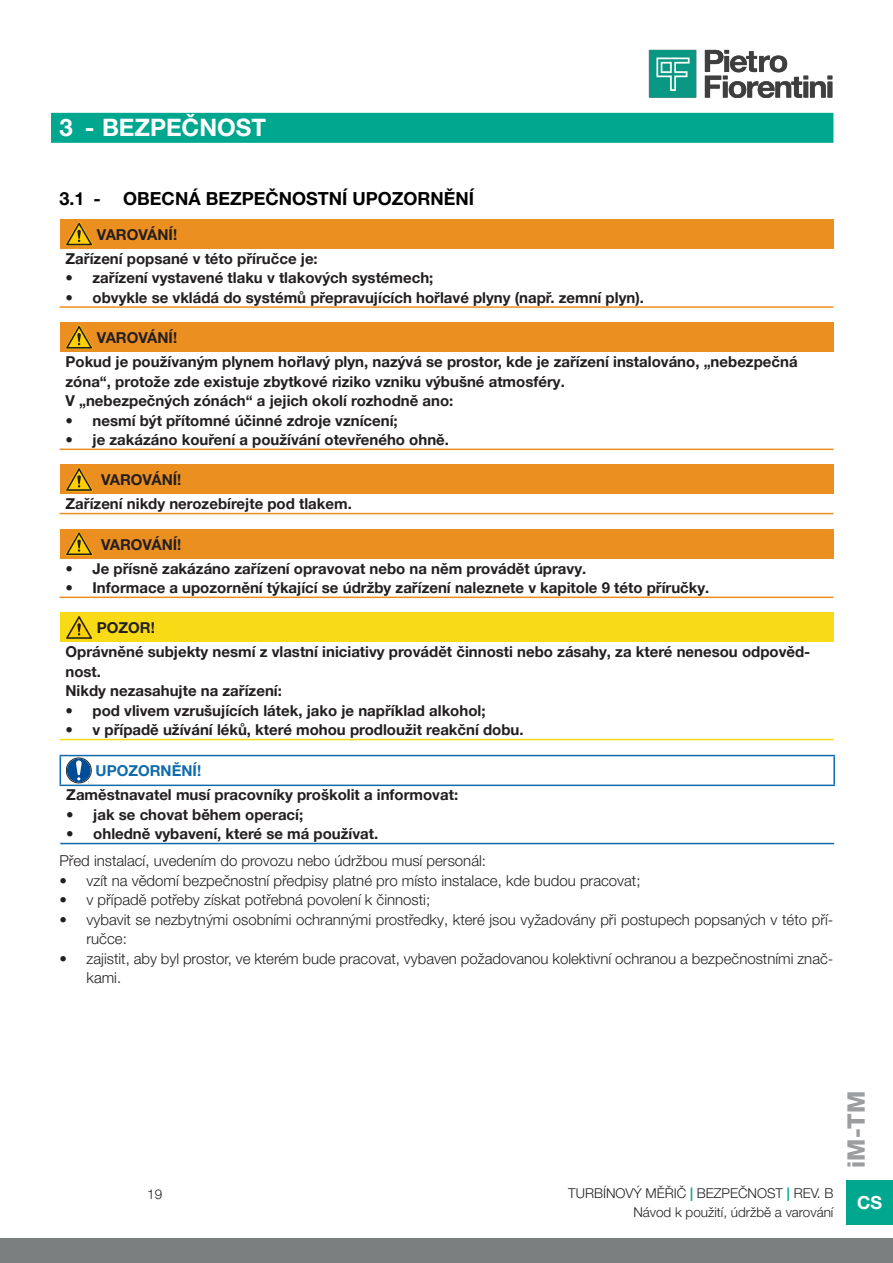
<style>
.page{position:relative;width:893px;height:1263px;background:#fff}
.page>*{position:absolute;margin:0;border:0;box-sizing:border-box;transform-origin:0 0}
.t1{font:700 24px "Helvetica Neue LT Pro";color:#fff}
.t2{font:800 24px "Helvetica Neue LT Pro";color:#9b9d9e}
.t3{font:700 18px "Helvetica Neue LT Pro";color:#000}
.t4{font:700 18px "Helvetica Neue LT Pro";color:#fff}
.Helvetica_Neue_LT_Pro_75_Bold_10_Sx_Nero{font:700 15px/19.5px "Helvetica Neue LT Pro";color:#231f20}
.Corpo_Testo_Helvetica_Neue_LT_Pro_45_Lig{font:300 15px/19.5px "Helvetica Neue LT Pro";color:#231f20}
.Helvetica_Neue_LT_Pro_75_Bold_10_Sx_AVVE{font:700 15px "Helvetica Neue LT Pro";color:#231f20}
.Helvetica_Neue_LT_Pro_75_Bold_10_Sx_AVVI{font:700 15px "Helvetica Neue LT Pro";color:#106bac}
.t5{font:300 13.5px "Helvetica Neue LT Pro";color:#231f20}
.s1{font-weight:700;color:#00a78f}
</style>
<div class="page">
<img style="left:648px;top:49px;width:185px;height:49px">
<div style="left:0;top:1238px;width:893px;height:25px;background:#7c7f80"></div>
<div style="left:846px;top:1180px;width:47px;height:45px;background:#00a78f"></div>
<div style="left:51px;top:113px;width:782px;height:30px;background:#00a78f"></div>
<div style="left:60px;top:219px;width:773px;height:30px;background:#ec8f21"></div>
<hr style="left:60px;top:306px;width:773px;height:2px;background:#ec8f21">
<svg style="left:66px;top:222px;width:27px;height:24px"></svg>
<div style="left:60px;top:322px;width:773px;height:30px;background:#ec8f21"></div>
<hr style="left:60px;top:449px;width:773px;height:1px;background:#ec8f21">
<svg style="left:66px;top:325px;width:27px;height:24px"></svg>
<div style="left:60px;top:465px;width:773px;height:29px;background:#ec8f21"></div>
<hr style="left:60px;top:513px;width:773px;height:1px;background:#ec8f21">
<svg style="left:66px;top:468px;width:27px;height:23px"></svg>
<div style="left:60px;top:529px;width:773px;height:30px;background:#ec8f21"></div>
<hr style="left:60px;top:596px;width:773px;height:2px;background:#ec8f21">
<svg style="left:66px;top:532px;width:27px;height:24px"></svg>
<div style="left:60px;top:612px;width:773px;height:30px;background:#f8db16"></div>
<hr style="left:60px;top:739px;width:773px;height:1px;background:#f8db16">
<svg style="left:66px;top:616px;width:27px;height:23px"></svg>
<hr style="left:60px;top:843px;width:774px;height:1px;background:#106bac">
<hr style="left:60px;top:755px;width:775px;height:1px;background:#106bac">
<svg style="left:60px;top:756px;width:1px;height:28px"></svg>
<hr style="left:833px;top:756px;width:2px;height:28px;background:#106bac">
<hr style="left:60px;top:784px;width:775px;height:2px;background:#106bac">
<svg style="left:66px;top:758px;width:25px;height:25px"></svg>
<div style="left:66px;top:758px;width:25px;height:25px;border:1px solid #231f20;border-radius:50%"></div>
<div style="left:67px;top:758px;width:24px;height:24px;background:#004c97;border-radius:50%"></div>
<svg style="left:76px;top:760px;width:6px;height:20px"></svg>
<p class="t1" style="left:60px;top:113px;width:208px">3 - BEZPEČNOST</p>
<p class="t3" style="left:60px;top:187px;width:416px">3.1 - OBECNÁ BEZPEČNOSTNÍ UPOZORNĚNÍ</p>
<p class="Helvetica_Neue_LT_Pro_75_Bold_10_Sx_AVVE" style="left:97px;top:225px;width:82px">VAROVÁNÍ!</p>
<p class="Helvetica_Neue_LT_Pro_75_Bold_10_Sx_Nero" style="left:66px;top:248px;width:254px">Zařízení popsané v této příručce je:</p>
<p class="Helvetica_Neue_LT_Pro_75_Bold_10_Sx_Nero" style="left:66px;top:268px;width:369px">• zařízení vystavené tlaku v tlakových systémech;</p>
<p class="Helvetica_Neue_LT_Pro_75_Bold_10_Sx_Nero" style="left:66px;top:287px;width:580px">• obvykle se vkládá do systémů přepravujících hořlavé plyny (např. zemní plyn).</p>
<p class="Helvetica_Neue_LT_Pro_75_Bold_10_Sx_AVVE" style="left:97px;top:328px;width:82px">VAROVÁNÍ!</p>
<p class="Helvetica_Neue_LT_Pro_75_Bold_10_Sx_Nero" style="left:66px;top:352px;width:734px">Pokud je používaným plynem hořlavý plyn, nazývá se prostor, kde je zařízení instalováno, „nebezpečná zóna“, protože zde existuje zbytkové riziko vzniku výbušné atmosféry.</p>
<p class="Helvetica_Neue_LT_Pro_75_Bold_10_Sx_Nero" style="left:66px;top:391px;width:389px">V „nebezpečných zónách“ a jejich okolí rozhodně ano:</p>
<p class="Helvetica_Neue_LT_Pro_75_Bold_10_Sx_Nero" style="left:66px;top:410px;width:334px">• nesmí být přítomné účinné zdroje vznícení;</p>
<p class="Helvetica_Neue_LT_Pro_75_Bold_10_Sx_Nero" style="left:66px;top:430px;width:385px">• je zakázáno kouření a používání otevřeného ohně.</p>
<p class="Helvetica_Neue_LT_Pro_75_Bold_10_Sx_AVVE" style="left:101px;top:471px;width:82px">VAROVÁNÍ!</p>
<p class="Helvetica_Neue_LT_Pro_75_Bold_10_Sx_Nero" style="left:66px;top:494px;width:288px">Zařízení nikdy nerozebírejte pod tlakem.</p>
<p class="Helvetica_Neue_LT_Pro_75_Bold_10_Sx_AVVE" style="left:101px;top:535px;width:82px">VAROVÁNÍ!</p>
<p class="Helvetica_Neue_LT_Pro_75_Bold_10_Sx_Nero" style="left:66px;top:558px;width:522px">• Je přísně zakázáno zařízení opravovat nebo na něm provádět úpravy.</p>
<p class="Helvetica_Neue_LT_Pro_75_Bold_10_Sx_Nero" style="left:66px;top:578px;width:645px">• Informace a upozornění týkající se údržby zařízení naleznete v kapitole 9 této příručky.</p>
<p class="Helvetica_Neue_LT_Pro_75_Bold_10_Sx_AVVE" style="left:97px;top:619px;width:60px">POZOR!</p>
<p class="Helvetica_Neue_LT_Pro_75_Bold_10_Sx_Nero" style="left:66px;top:642px;width:746px">Oprávněné subjekty nesmí z vlastní iniciativy provádět činnosti nebo zásahy, za které nenesou odpověd&shy;nost.</p>
<p class="Helvetica_Neue_LT_Pro_75_Bold_10_Sx_Nero" style="left:66px;top:681px;width:218px">Nikdy nezasahujte na zařízení:</p>
<p class="Helvetica_Neue_LT_Pro_75_Bold_10_Sx_Nero" style="left:66px;top:700px;width:421px">• pod vlivem vzrušujících látek, jako je například alkohol;</p>
<p class="Helvetica_Neue_LT_Pro_75_Bold_10_Sx_Nero" style="left:66px;top:720px;width:460px">• v případě užívání léků, které mohou prodloužit reakční dobu.</p>
<p class="Helvetica_Neue_LT_Pro_75_Bold_10_Sx_AVVI" style="left:96px;top:761px;width:107px">UPOZORNĚNÍ!</p>
<p class="Helvetica_Neue_LT_Pro_75_Bold_10_Sx_Nero" style="left:66px;top:785px;width:393px">Zaměstnavatel musí pracovníky proškolit a informovat:</p>
<p class="Helvetica_Neue_LT_Pro_75_Bold_10_Sx_Nero" style="left:66px;top:804px;width:239px">• jak se chovat během operací;</p>
<p class="Helvetica_Neue_LT_Pro_75_Bold_10_Sx_Nero" style="left:66px;top:824px;width:314px">• ohledně vybavení, které se má používat.</p>
<p class="Corpo_Testo_Helvetica_Neue_LT_Pro_45_Lig" style="left:60px;top:851px;width:428px">Před instalací, uvedením do provozu nebo údržbou musí personál:</p>
<p class="Corpo_Testo_Helvetica_Neue_LT_Pro_45_Lig" style="left:60px;top:870px;width:583px">• vzít na vědomí bezpečnostní předpisy platné pro místo instalace, kde budou pracovat;</p>
<p class="Corpo_Testo_Helvetica_Neue_LT_Pro_45_Lig" style="left:60px;top:890px;width:372px">• v případě potřeby získat potřebná povolení k činnosti;</p>
<p class="Corpo_Testo_Helvetica_Neue_LT_Pro_45_Lig" style="left:87px;top:909px;width:748px;text-indent:-27px">• vybavit se nezbytnými osobními ochrannými prostředky, které jsou vyžadovány při postupech popsaných v této pří&shy;ručce:</p>
<p class="Corpo_Testo_Helvetica_Neue_LT_Pro_45_Lig" style="left:87px;top:948px;width:748px;text-indent:-27px">• zajistit, aby byl prostor, ve kterém bude pracovat, vybaven požadovanou kolektivní ochranou a bezpečnostními znač&shy;kami.</p>
<p class="t5" style="left:147px;top:1185px;width:17px">19</p>
<p class="t5" style="left:568px;top:1185px;width:267px">TURBÍNOVÝ MĚŘIČ <span class="s1">|</span> BEZPEČNOST <span class="s1">|</span> REV. B</p>
<p class="t5" style="left:633px;top:1204px;width:202px">Návod k použití, údržbě a varování</p>
<h1 class="t2" style="left:842px;top:1168px;width:78px;rotate:-90deg">iM-TM</h1>
<p class="t4" style="left:857px;top:1191px;width:27px">CS</p>
</div>
